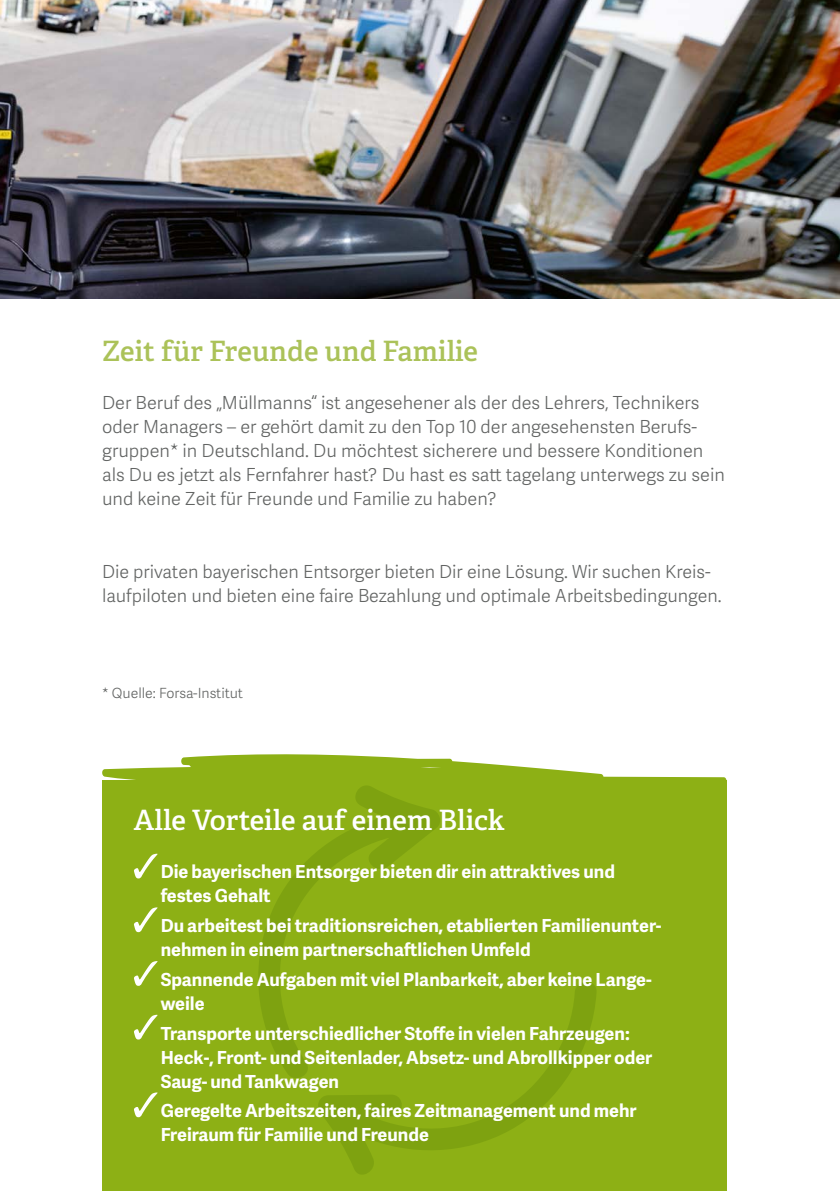
<style>
.page{position:relative;width:840px;height:1191px;background:#fff}
.page>*{position:absolute;margin:0;border:0;box-sizing:border-box;transform-origin:0 0}
.t1{font:600 28px "Adelle";color:#fff}
.t2{font:600 28px "Adelle";color:#abc259}
.t3{font:18px/24px "Adelle Sans Lt";color:#626463}
.t4{font:700 18px/24px "Adelle Sans";color:#fff}
.t5{font:14px "Adelle Sans Lt";color:#626463}
</style>
<div class="page">
<div style="left:102px;top:781px;width:624px;height:410px;background:#8db015"></div>
<svg style="left:102px;top:754px;width:625px;height:46px"></svg>
<svg style="left:318px;top:982px;width:278px;height:192px"></svg>
<svg style="left:248px;top:780px;width:195px;height:304px"></svg>
<svg style="left:134px;top:853px;width:23px;height:25px"></svg>
<svg style="left:134px;top:907px;width:23px;height:25px"></svg>
<svg style="left:134px;top:961px;width:23px;height:24px"></svg>
<svg style="left:134px;top:1014px;width:23px;height:25px"></svg>
<svg style="left:134px;top:1092px;width:23px;height:25px"></svg>
<img style="left:0;top:0;width:839px;height:299px">
<h1 class="t2" style="left:102px;top:334px;width:377px">Zeit für Freunde und Familie</h1>
<p class="t3" style="left:102px;top:390px;width:624px">Der Beruf des „Müllmanns“ ist angesehener als der des Lehrers, Technikers oder Managers – er gehört damit zu den Top 10 der angesehensten Berufs&shy;gruppen* in Deutschland. Du möchtest sicherere und bessere Konditionen als Du es jetzt als Fernfahrer hast? Du hast es satt tagelang unterwegs zu sein und keine Zeit für Freunde und Familie zu haben?</p>
<p class="t3" style="left:102px;top:558px;width:620px">Die privaten bayerischen Entsorger bieten Dir eine Lösung. Wir suchen Kreis&shy;laufpiloten und bieten eine faire Bezahlung und optimale Arbeitsbedingungen.</p>
<p class="t5" style="left:102px;top:682px;width:142px">* Quelle: Forsa-Institut</p>
<h1 class="t1" style="left:134px;top:803px;width:372px">Alle Vorteile auf einem Blick</h1>
<p class="t4" style="left:161px;top:859px;width:455px">Die bayerischen Entsorger bieten dir ein attraktives und festes Gehalt</p>
<p class="t4" style="left:161px;top:913px;width:502px">Du arbeitest bei traditionsreichen, etablierten Familienunter&shy;nehmen in einem partnerschaftlichen Umfeld</p>
<p class="t4" style="left:161px;top:966px;width:492px">Spannende Aufgaben mit viel Planbarkeit, aber keine Lange&shy;weile</p>
<p class="t4" style="left:161px;top:1020px;width:493px">Transporte unterschiedlicher Stoffe in vielen Fahrzeugen:<br>Heck-, Front- und Seitenlader, Absetz- und Abrollkipper oder<br>Saug- und Tankwagen</p>
<p class="t4" style="left:161px;top:1098px;width:477px">Geregelte Arbeitszeiten, faires Zeitmanagement und mehr<br>Freiraum für Familie und Freunde</p>
</div>
